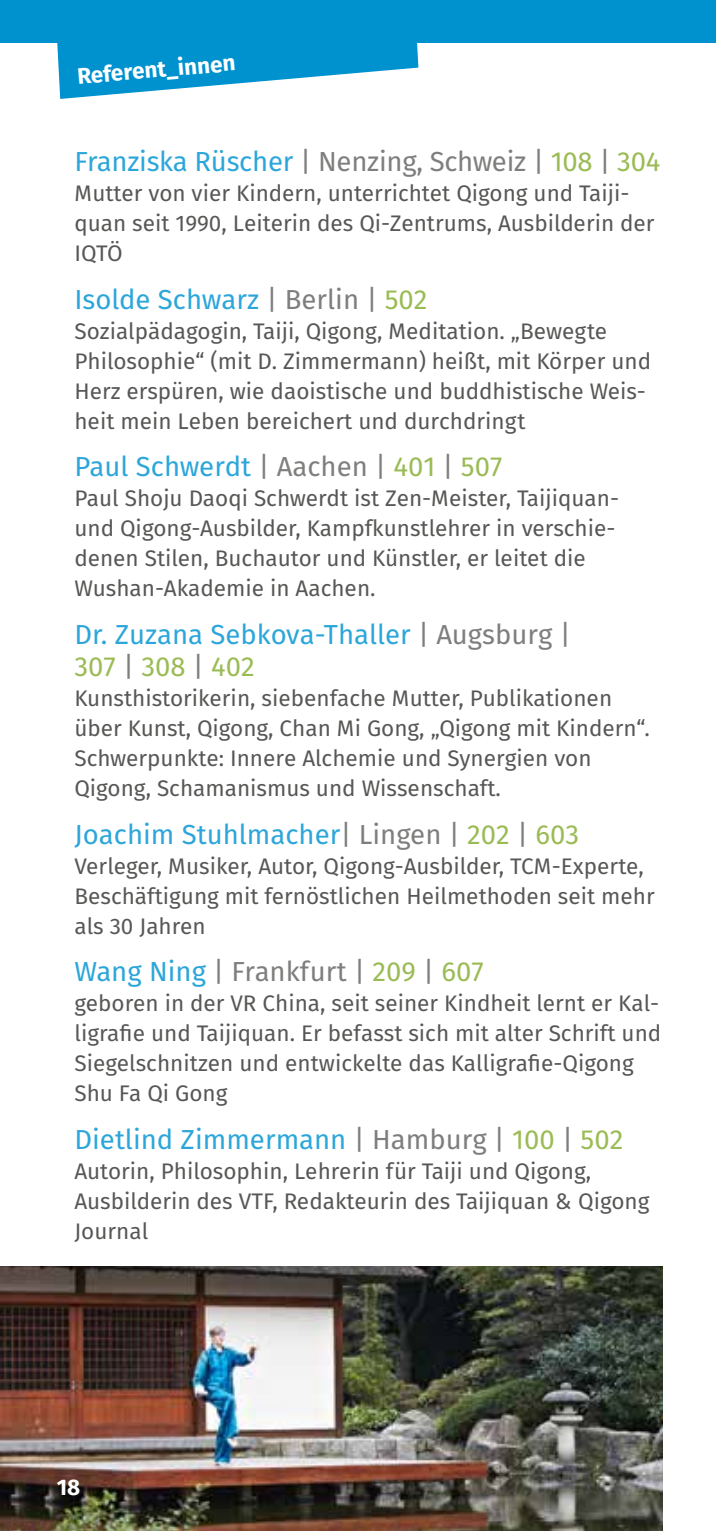
<style>
.page{position:relative;width:716px;height:1531px;background:#fff}
.page>*{position:absolute;margin:0;border:0;box-sizing:border-box;transform-origin:0 0}
.t1{font:27.5px/32.5px "Fira Sans";color:#2ca6da}
.t2{font:27.5px "Fira Sans";letter-spacing:-.01em;color:#7e7e7d}
.t3{font:22.5px/30px "Fira Sans";color:#575756}
.t4{font:700 22.5px "Fira Sans";color:#fff}
.s1{color:#2ca6da}
.s2{color:#9abb54}
.s3{color:#7e7e7d}
</style>
<div class="page">
<div style="left:0;top:0;width:716px;height:43px;background:#0092cf"></div>
<svg style="left:57px;top:43px;width:361px;height:56px"></svg>
<img style="left:0;top:1267px;width:662px;height:264px">
<p class="t4" style="left:76px;top:61px;width:160px;rotate:-5deg">Referent_innen</p>
<p class="t2" style="left:74px;top:142px;width:587px"><span class="s1">Franziska Rüscher</span> | Nenzing, Schweiz | <span class="s2">108</span> | <span class="s2">304</span></p>
<p class="t3" style="left:74px;top:178px;width:581px">Mutter von vier Kindern, unterrichtet Qigong und Taiji&shy;quan seit 1990, Leiterin des Qi-Zentrums, Ausbilderin der<br>IQTÖ</p>
<p class="t1" style="left:74px;top:283px;width:354px">Isolde Schwarz <span class="s3">| Berlin |</span> <span class="s2">502</span></p>
<p class="t3" style="left:74px;top:316px;width:578px">Sozialpädagogin, Taiji, Qigong, Meditation. „Bewegte Philosophie“ (mit D. Zimmermann) heißt, mit Körper und Herz erspüren, wie daoistische und buddhistische Weis&shy;heit mein Leben bereichert und durchdringt</p>
<p class="t1" style="left:74px;top:450px;width:429px">Paul Schwerdt <span class="s3">| Aachen |</span> <span class="s2">401</span> <span class="s3">|</span> <span class="s2">507</span></p>
<p class="t3" style="left:74px;top:483px;width:546px">Paul Shoju Daoqi Schwerdt ist Zen-Meister, Taijiquan&shy;und Qigong-Ausbilder, Kampfkunstlehrer in verschie&shy;denen Stilen, Buchautor und Künstler, er leitet die Wushan-Akademie in Aachen.</p>
<p class="t1" style="left:74px;top:618px;width:498px">Dr. Zuzana Sebkova-Thaller <span class="s3">| Augsburg |<br></span><span class="s2">307</span> <span class="s3">|</span> <span class="s2">308</span> <span class="s3">|</span> <span class="s2">402</span></p>
<p class="t3" style="left:74px;top:683px;width:577px">Kunsthistorikerin, siebenfache Mutter, Publikationen über Kunst, Qigong, Chan Mi Gong, „Qigong mit Kindern“.<br>Schwerpunkte: Innere Alchemie und Synergien von Qigong, Schamanismus und Wissenschaft.</p>
<p class="t1" style="left:74px;top:818px;width:506px">Joachim Stuhlmacher<span class="s3">| Lingen |</span> <span class="s2">202</span> <span class="s3">|</span> <span class="s2">603</span></p>
<p class="t3" style="left:74px;top:851px;width:582px">Verleger, Musiker, Autor, Qigong-Ausbilder, TCM-Experte,<br>Beschäftigung mit fernöstlichen Heilmethoden seit mehr als 30 Jahren</p>
<p class="t2" style="left:74px;top:952px;width:411px"><span class="s1">Wang Ning</span> | Frankfurt | <span class="s2">209</span> | <span class="s2">607</span></p>
<p class="t3" style="left:74px;top:988px;width:588px">geboren in der VR China, seit seiner Kindheit lernt er Kal&shy;ligrafie und Taijiquan. Er befasst sich mit alter Schrift und Siegelschnitzen und entwickelte das Kalligrafie-Qigong Shu Fa Qi Gong</p>
<p class="t1" style="left:74px;top:1123px;width:550px">Dietlind Zimmermann <span class="s3">| Hamburg |</span> <span class="s2">100</span> <span class="s3">|</span> <span class="s2">502</span></p>
<p class="t3" style="left:74px;top:1156px;width:576px">Autorin, Philosophin, Lehrerin für Taiji und Qigong,<br>Ausbilderin des VTF, Redakteurin des Taijiquan &amp; Qigong<br>Journal</p>
<p class="t4" style="left:57px;top:1471px;width:25px">18</p>
</div>
